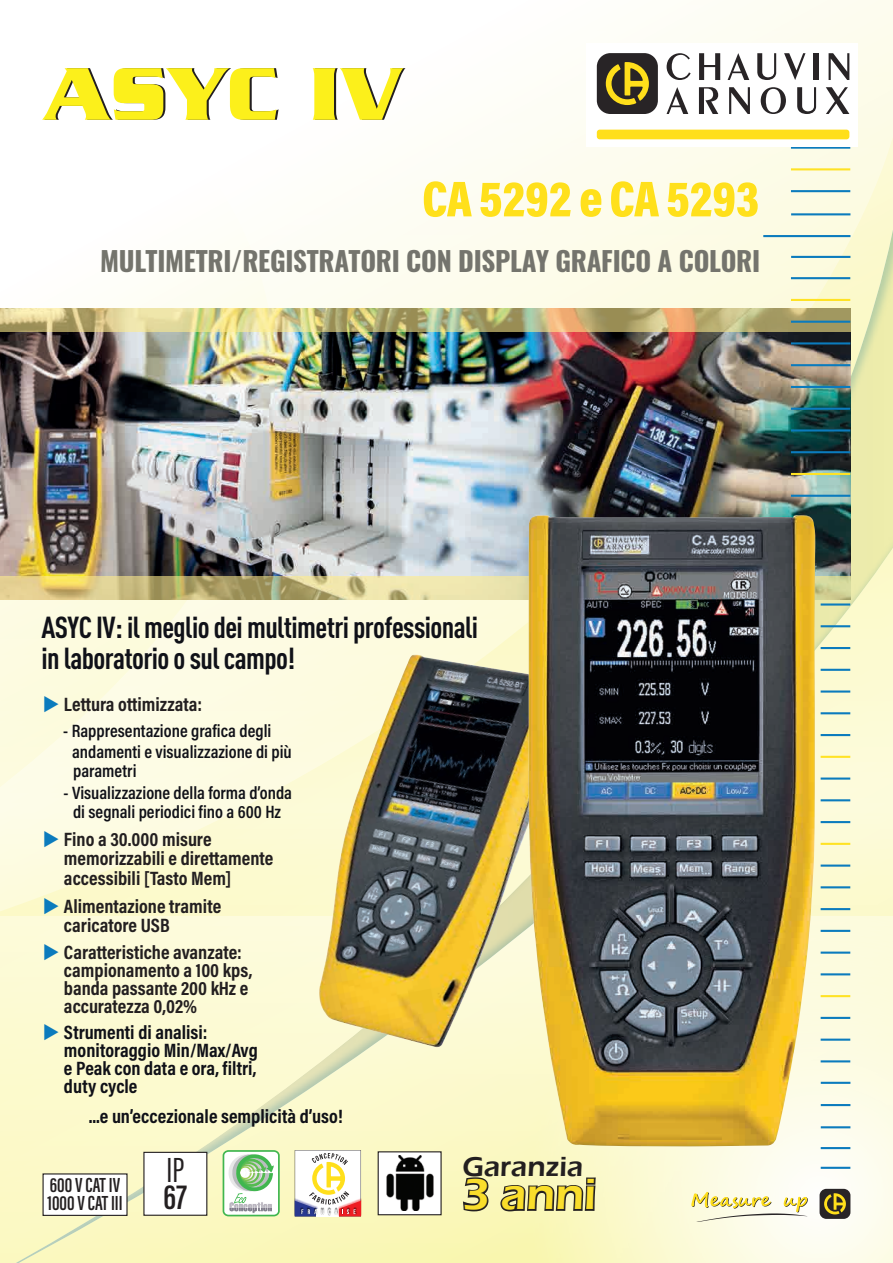
<style>
.page{position:relative;width:893px;height:1263px;background:#fff}
.page>*{position:absolute;margin:0;border:0;box-sizing:border-box;transform-origin:0 0}
.t1{font:700 80.55px "Serpentine Std";letter-spacing:.01em;color:#fcf01b}
.titre_bleu{font:900 51px "Acumin Pro Cond";letter-spacing:-.02em;color:#ffe01b}
.Texte_tableaux{font:600 45px "Eras ITC";color:#fade2b}
.t2{font:36px "Acumin Pro Extra Cond";color:#231f20}
.t3{font:600 36px "Acumin Pro Extra Cond";color:#231f20}
.t4{font:700 condensed 30px/31.5px "DINOT";letter-spacing:-.02em;color:#101118}
.Texte_tableaux-2{font:600 28.5px "Eras ITC";color:#231f20}
.t5{font:700 27px "Oswald";letter-spacing:-.01em;color:#74746d}
.t6{font:600 21px "Acumin Pro Extra Cond";color:#231f20}
.t7{font:700 19.5px/19.5px "Acumin Pro Cond";color:#231f20}
.t8{font:700 19.5px/18px "Acumin Pro Cond";color:#101118}
.Puces_Flèches_bleues{font:600 18px "Acumin Pro Cond";color:#101118}
</style>
<div class="page">
<div style="left:679px;top:0;width:214px;height:55px;background:#fdfcf2"></div>
<div style="left:0;top:55px;width:893px;height:1208px;background:#0b7bbd;opacity:.54"></div>
<svg style="left:0;top:815px;width:893px;height:448px;background:#faf9d1"></svg>
<hr style="left:821px;top:1038px;width:29px;height:3px;background:#0b7bbd">
<hr style="left:821px;top:1060px;width:29px;height:2px;background:#0b7bbd">
<hr style="left:821px;top:1017px;width:29px;height:2px;background:#0b7bbd">
<hr style="left:821px;top:995px;width:29px;height:2px;background:#ffe224">
<hr style="left:821px;top:973px;width:29px;height:2px;background:#0b7bbd">
<hr style="left:821px;top:951px;width:29px;height:3px;background:#0b7bbd">
<hr style="left:821px;top:930px;width:29px;height:2px;background:#0b7bbd">
<hr style="left:821px;top:908px;width:29px;height:2px;background:#0b7bbd">
<hr style="left:821px;top:886px;width:29px;height:2px;background:#0b7bbd">
<hr style="left:821px;top:864px;width:29px;height:3px;background:#0b7bbd">
<hr style="left:821px;top:843px;width:29px;height:2px;background:#ffe224">
<hr style="left:821px;top:821px;width:29px;height:2px;background:#0b7bbd">
<hr style="left:821px;top:799px;width:29px;height:2px;background:#0b7bbd">
<hr style="left:821px;top:777px;width:29px;height:3px;background:#0b7bbd">
<hr style="left:821px;top:756px;width:29px;height:2px;background:#ffe224">
<hr style="left:821px;top:734px;width:29px;height:2px;background:#0b7bbd">
<hr style="left:821px;top:712px;width:29px;height:2px;background:#0b7bbd">
<hr style="left:821px;top:690px;width:29px;height:3px;background:#0b7bbd">
<hr style="left:821px;top:669px;width:29px;height:2px;background:#0b7bbd">
<hr style="left:821px;top:647px;width:29px;height:2px;background:#0b7bbd">
<hr style="left:821px;top:625px;width:29px;height:2px;background:#0b7bbd">
<hr style="left:821px;top:603px;width:29px;height:3px;background:#0b7bbd">
<hr style="left:791px;top:190px;width:59px;height:2px;background:#0b7bbd">
<hr style="left:791px;top:168px;width:59px;height:2px;background:#ffe224">
<hr style="left:791px;top:147px;width:59px;height:2px;background:#0b7bbd">
<img style="left:0;top:308px;width:851px;height:292px">
<svg style="left:0;top:576px;width:850px;height:23px;background:#d0c589"></svg>
<svg style="left:0;top:308px;width:850px;height:24px;background:#c4b87c"></svg>
<hr style="left:791px;top:495px;width:59px;height:2px;background:#0b7bbd">
<hr style="left:791px;top:473px;width:59px;height:2px;background:#ffe224">
<hr style="left:791px;top:451px;width:59px;height:2px;background:#0b7bbd">
<hr style="left:791px;top:429px;width:59px;height:2px;background:#0b7bbd">
<hr style="left:791px;top:408px;width:59px;height:2px;background:#0b7bbd">
<hr style="left:791px;top:386px;width:59px;height:2px;background:#0b7bbd">
<hr style="left:791px;top:364px;width:59px;height:2px;background:#0b7bbd">
<hr style="left:791px;top:342px;width:59px;height:2px;background:#0b7bbd">
<hr style="left:791px;top:321px;width:59px;height:2px;background:#0b7bbd">
<hr style="left:791px;top:299px;width:59px;height:2px;background:#ffe224">
<hr style="left:791px;top:277px;width:59px;height:2px;background:#0b7bbd">
<svg style="left:223px;top:1150px;width:57px;height:66px"></svg>
<svg style="left:295px;top:1150px;width:66px;height:66px"></svg>
<svg style="left:686px;top:1192px;width:122px;height:29px"></svg>
<div style="left:819px;top:1189px;width:31px;height:30px;background:#282426;border-radius:7px"></div>
<svg style="left:824px;top:1193px;width:22px;height:22px"></svg>
<div style="left:144px;top:1152px;width:63px;height:63px;background:#fff"></div>
<div style="left:143px;top:1152px;width:64px;height:64px;border:1px solid #231f20"></div>
<div style="left:43px;top:1174px;width:84px;height:41px;background:#fff"></div>
<div style="left:43px;top:1173px;width:85px;height:43px;border:1px solid #231f20"></div>
<div style="left:378px;top:1152px;width:63px;height:63px;background:#fff"></div>
<img style="left:386px;top:1156px;width:48px;height:55px">
<div style="left:378px;top:1151px;width:64px;height:64px;border:1px solid #231f20"></div>
<div style="left:586px;top:43px;width:272px;height:104px;background:#fff"></div>
<div style="left:597px;top:53px;width:61px;height:61px;background:#282426;border-radius:14px"></div>
<svg style="left:606px;top:62px;width:43px;height:43px"></svg>
<svg style="left:667px;top:53px;width:24px;height:27px"></svg>
<svg style="left:699px;top:53px;width:21px;height:27px"></svg>
<svg style="left:728px;top:53px;width:21px;height:27px"></svg>
<svg style="left:757px;top:53px;width:19px;height:27px"></svg>
<svg style="left:784px;top:53px;width:21px;height:27px"></svg>
<div style="left:813px;top:53px;width:6px;height:27px;background:#282426"></div>
<svg style="left:829px;top:53px;width:20px;height:27px"></svg>
<svg style="left:666px;top:87px;width:22px;height:27px"></svg>
<svg style="left:699px;top:87px;width:19px;height:27px"></svg>
<svg style="left:729px;top:87px;width:21px;height:27px"></svg>
<svg style="left:761px;top:87px;width:25px;height:27px"></svg>
<svg style="left:797px;top:87px;width:19px;height:27px"></svg>
<svg style="left:826px;top:87px;width:23px;height:27px"></svg>
<div style="left:597px;top:130px;width:252px;height:9px;background:#ffdf1b;border-radius:3px"></div>
<hr style="left:791px;top:213px;width:59px;height:2px;background:#0b7bbd">
<hr style="left:763px;top:235px;width:87px;height:2px;background:#0b7bbd">
<hr style="left:791px;top:256px;width:59px;height:2px;background:#0b7bbd">
<img style="left:318px;top:655px;width:210px;height:393px">
<img style="left:528px;top:515px;width:288px;height:632px">
<svg style="left:461px;top:1175px;width:30px;height:38px"></svg>
<svg style="left:498px;top:1067px;width:99px;height:146px;background:#e2d695"></svg>
<hr style="left:821px;top:1082px;width:29px;height:2px;background:#0b7bbd">
<hr style="left:821px;top:1104px;width:29px;height:2px;background:#0b7bbd">
<hr style="left:821px;top:1126px;width:29px;height:2px;background:#0b7bbd">
<hr style="left:821px;top:1147px;width:29px;height:2px;background:#0b7bbd">
<hr style="left:821px;top:1167px;width:29px;height:2px;background:#0b7bbd">
<svg style="left:44px;top:695px;width:14px;height:17px"></svg>
<svg style="left:44px;top:830px;width:14px;height:17px"></svg>
<svg style="left:44px;top:897px;width:14px;height:17px"></svg>
<svg style="left:44px;top:943px;width:14px;height:17px"></svg>
<svg style="left:44px;top:1024px;width:14px;height:16px"></svg>
<p class="t1" style="left:44px;top:47px;width:360px">ASYC IV</p>
<p class="titre_bleu" style="left:422px;top:165px;width:339px">CA 5292 e CA 5293</p>
<p class="t5" style="left:100px;top:243px;width:662px">MULTIMETRI/REGISTRATORI CON DISPLAY GRAFICO A COLORI</p>
<p class="t4" style="left:41px;top:611px;width:438px">ASYC IV: il meglio dei multimetri professionali in laboratorio o sul campo!</p>
<p class="t7" style="left:64px;top:694px;width:140px">Lettura ottimizzata:</p>
<p class="Puces_Flèches_bleues" style="left:63px;top:719px;width:210px">- Rappresentazione grafica degli</p>
<p class="Puces_Flèches_bleues" style="left:72px;top:740px;width:221px">andamenti e visualizzazione di più</p>
<p class="Puces_Flèches_bleues" style="left:73px;top:759px;width:65px">parametri</p>
<p class="Puces_Flèches_bleues" style="left:64px;top:781px;width:230px">- Visualizzazione della forma d’onda</p>
<p class="Puces_Flèches_bleues" style="left:73px;top:800px;width:209px">di segnali periodici fino a 600 Hz</p>
<p class="t7" style="left:64px;top:829px;width:211px">Fino a 30.000 misure memorizzabili e direttamente accessibili [Tasto Mem]</p>
<p class="t7" style="left:64px;top:896px;width:159px">Alimentazione tramite caricatore USB</p>
<p class="t7" style="left:64px;top:942px;width:190px;line-height:18px">Caratteristiche avanzate: campionamento a 100 kps, banda passante 200 kHz e accuratezza 0,02%</p>
<p class="t8" style="left:64px;top:1023px;width:195px">Strumenti di analisi: monitoraggio Min/Max/Avg e Peak con data e ora, filtri, duty cycle</p>
<p class="t8" style="left:89px;top:1107px;width:256px">...e un’eccezionale semplicità d’uso!</p>
<p class="t2" style="left:166px;top:1148px;width:19px">IP</p>
<p class="t3" style="left:164px;top:1175px;width:25px">67</p>
<p class="t6" style="left:50px;top:1172px;width:72px">600 V CAT IV</p>
<p class="t6" style="left:47px;top:1190px;width:77px">1000 V CAT III</p>
<p class="Texte_tableaux-2" style="left:462px;top:1151px;width:122px">Garanzia</p>
<p class="Texte_tableaux" style="left:462px;top:1169px;width:135px">3 anni</p>
</div>
